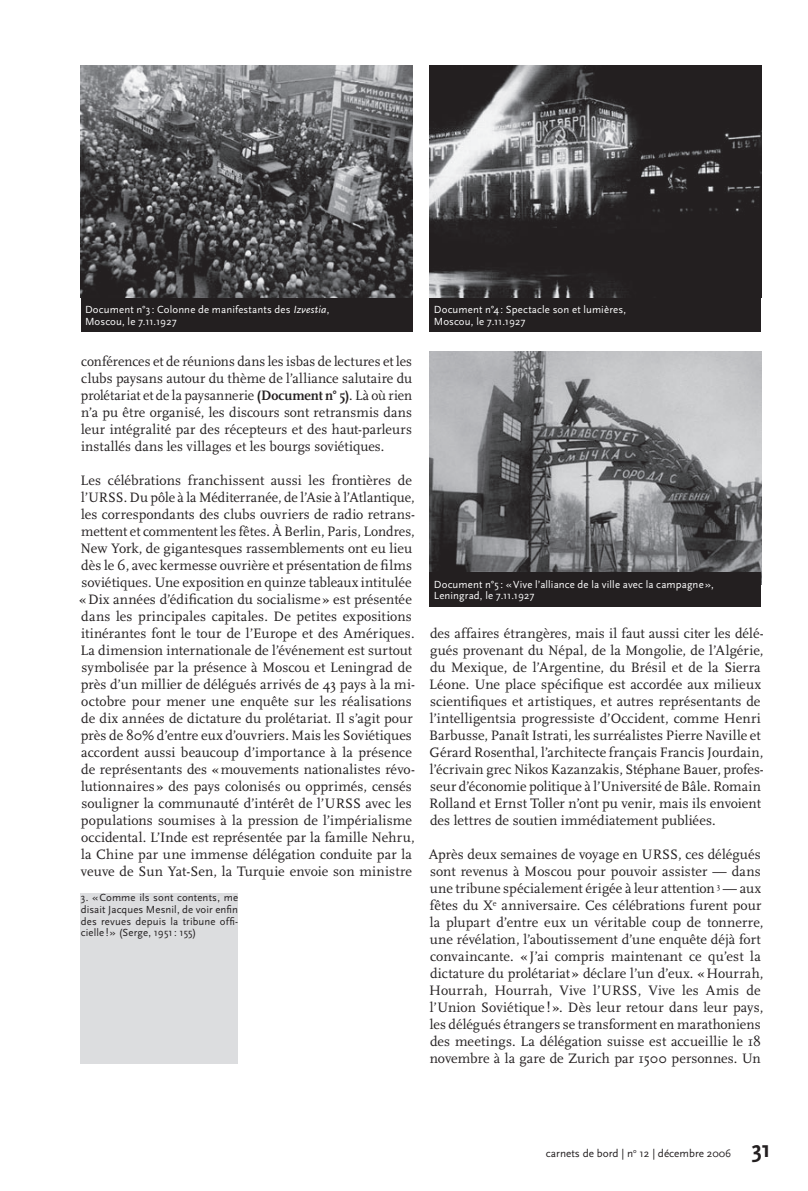
<style>
.page{position:relative;width:808px;height:1191px;background:#fff}
.page>*{position:absolute;margin:0;border:0;box-sizing:border-box;transform-origin:0 0}
.t1{font:14.25px/17px "Scala";letter-spacing:.005em;color:#231f20}
.t2{font:11.25px "Scala Sans";color:#231f20}
.t3{font:10.8px/11.7px "Scala Sans";letter-spacing:.01em;color:#fff}
.t4{font:10.8px/11.7px "Scala Sans";letter-spacing:.015em;color:#231f20;text-align:justify}
.s1{font-style:italic}
.s2{font-weight:700}
.s3{font-weight:700;font-size:24px}
</style>
<div class="page">
<div style="left:81px;top:893px;width:157px;height:170px;background:#dcdddf"></div>
<div style="left:81px;top:298px;width:331px;height:34px;background:#231f20"></div>
<img style="left:81px;top:65px;width:331px;height:233px">
<div style="left:429px;top:298px;width:332px;height:34px;background:#231f20"></div>
<img style="left:429px;top:65px;width:332px;height:233px">
<img style="left:429px;top:352px;width:332px;height:220px">
<div style="left:429px;top:572px;width:332px;height:34px;background:#231f20"></div>
<p class="t3" style="left:85px;top:304px;width:246px">Document n°3: Colonne de manifestants des <span class="s1">Izvestia</span>,<br>Moscou, le 7.11.1927</p>
<p class="t3" style="left:434px;top:304px;width:194px">Document n°4: Spectacle son et lumières,<br>Moscou, le 7.11.1927</p>
<p class="t1" style="left:81px;top:353px;width:333px;text-align:justify">conférences et de réunions dans les isbas de lectures et les clubs paysans autour du thème de l’alliance salutaire du prolétariat et de la paysannerie <span class="s2">(Document n° 5)</span>. Là où rien n’a pu être organisé, les discours sont retransmis dans leur intégralité par des récepteurs et des haut-parleurs installés dans les villages et les bourgs soviétiques.</p>
<p class="t1" style="left:79px;top:472px;width:337px">Les célébrations franchissent aussi les frontières de l’URSS. Du pôle à la Méditerranée, de l’Asie à l’Atlantique, les correspondants des clubs ouvriers de radio retrans&shy;mettent et commentent les fêtes. À Berlin, Paris, Londres, New York, de gigantesques rassemblements ont eu lieu dès le 6, avec kermesse ouvrière et présentation de films soviétiques. Une exposition en quinze tableaux intitulée «Dix années d’édification du socialisme » est présentée dans les principales capitales. De petites expositions itinérantes font le tour de l’Europe et des Amériques.<br>La dimension internationale de l’événement est surtout symbolisée par la présence à Moscou et Leningrad de près d’un millier de délégués arrivés de 43 pays à la mi&shy;octobre pour mener une enquête sur les réalisations de dix années de dictature du prolétariat. Il s’agit pour près de 80% d’entre eux d’ouvriers. Mais les Soviétiques accordent aussi beaucoup d’importance à la présence de représentants des «mouvements nationalistes révo&shy;lutionnaires » des pays colonisés ou opprimés, censés souligner la communauté d’intérêt de l’URSS avec les populations soumises à la pression de l’impérialisme occidental. L’Inde est représentée par la famille Nehru, la Chine par une immense délégation conduite par la veuve de Sun Yat-Sen, la Turquie envoie son ministre</p>
<p class="t4" style="left:81px;top:892px;width:159px">3. «Comme ils sont contents, me disait Jacques Mesnil, de voir enfin des revues depuis la tribune offi&shy;cielle !» (Serge, 1951: 155)</p>
<p class="t3" style="left:434px;top:578px;width:281px">Document n°5 : «Vive l’alliance de la ville avec la campagne»,<br>Leningrad, le 7.11.1927</p>
<p class="t1" style="left:429px;top:625px;width:336px">des affaires étrangères, mais il faut aussi citer les délé&shy;gués provenant du Népal, de la Mongolie, de l’Algérie, du Mexique, de l’Argentine, du Brésil et de la Sierra Léone. Une place spécifique est accordée aux milieux scientifiques et artistiques, et autres représentants de l’intelligentsia progressiste d’Occident, comme Henri Barbusse, Panaît Istrati, les surréalistes Pierre Naville et Gérard Rosenthal, l’architecte français Francis Jourdain, l’écrivain grec Nikos Kazanzakis, Stéphane Bauer, profes&shy;seur d’économie politique à l’Université de Bâle. Romain Rolland et Ernst Toller n’ont pu venir, mais ils envoient des lettres de soutien immédiatement publiées.</p>
<p class="t1" style="left:429px;top:846px;width:336px">Après deux semaines de voyage en URSS, ces délégués sont revenus à Moscou pour pouvoir assister — dans une tribune spécialement érigée à leur attention <sup>3</sup> — aux fêtes du X<sup>e</sup> anniversaire. Ces célébrations furent pour la plupart d’entre eux un véritable coup de tonnerre, une révélation, l’aboutissement d’une enquête déjà fort convaincante. « J’ai compris maintenant ce qu’est la dictature du prolétariat » déclare l’un d’eux. «Hourrah, Hourrah, Hourrah, Vive l’URSS, Vive les Amis de l’Union Soviétique ! ». Dès leur retour dans leur pays, les délégués étrangers se transforment en marathoniens des meetings. La délégation suisse est accueillie le 18 novembre à la gare de Zurich par 1500 personnes. Un</p>
<p class="t2" style="left:546px;top:1147px;width:226px">carnets de bord | n<sup>o</sup> 12 | décembre 2006 <span class="s3">31</span></p>
</div>
